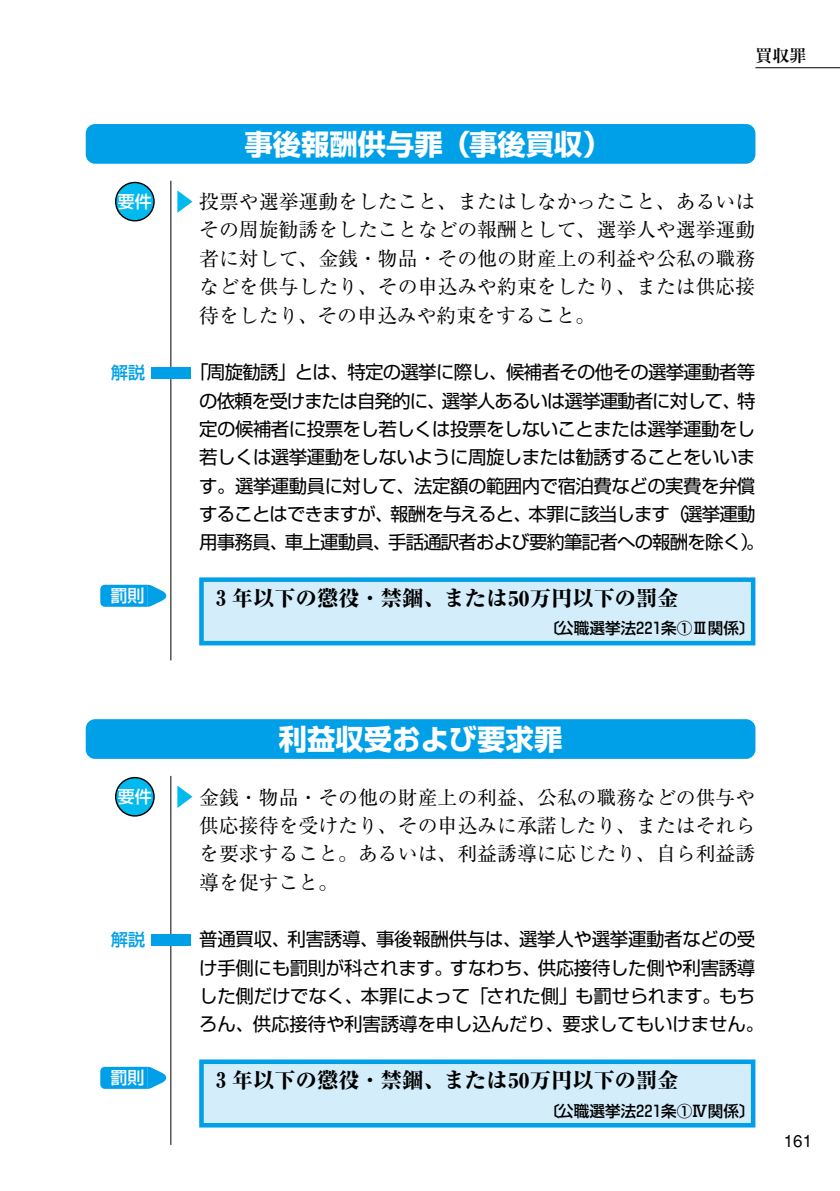
<style>
.page{position:relative;width:840px;height:1191px;background:#fff}
.page>*{position:absolute;margin:0;border:0;box-sizing:border-box;transform-origin:0 0}
.t1{font:700 28.4px "Shin Go";color:#fff}
.t2{font:800 21.2px "Ryumin";color:#000}
.t3{font:19.8px/28.4px "Ryumin";color:#000;text-align:justify}
.t4{font:18.4px/28.4px "Shin Go";letter-spacing:-.03em;color:#000;text-align:center}
.t5{font:500 17px "Shin Go";color:#fff}
.t6{font:500 17px "Shin Go";color:#00a0e9}
.t7{font:500 17px "Gothic BBB";color:#000}
.t8{font:700 17px "Ryumin";color:#000}
.t9{font:500 15.6px "Shin Go";color:#000}
</style>
<div class="page">
<div style="left:201px;top:579px;width:551px;height:64px;background:#d3edfb"></div>
<div style="left:199px;top:577px;width:556px;height:68px;border:5px solid #00a0e9"></div>
<div style="left:201px;top:1061px;width:551px;height:64px;background:#d3edfb"></div>
<div style="left:199px;top:1059px;width:556px;height:68px;border:5px solid #00a0e9"></div>
<hr style="left:755px;top:67px;width:84px;height:1px;background:#000">
<hr style="left:170px;top:181px;width:1px;height:479px;background:#000">
<div style="left:86px;top:124px;width:669px;height:40px;background:#00a0e9;border-radius:9px"></div>
<div style="left:86px;top:719px;width:669px;height:40px;background:#00a0e9;border-radius:9px"></div>
<hr style="left:170px;top:776px;width:1px;height:368px;background:#000">
<div style="left:116px;top:182px;width:38px;height:39px;background:#00b9ef;border-radius:50%"></div>
<div style="left:115px;top:182px;width:40px;height:39px;border:1px solid #000;border-radius:50%"></div>
<svg style="left:177px;top:190px;width:15px;height:23px"></svg>
<svg style="left:100px;top:585px;width:67px;height:22px"></svg>
<div style="left:116px;top:777px;width:38px;height:39px;background:#00b9ef;border-radius:50%"></div>
<div style="left:115px;top:777px;width:40px;height:39px;border:1px solid #000;border-radius:50%"></div>
<svg style="left:177px;top:785px;width:15px;height:23px"></svg>
<svg style="left:100px;top:1066px;width:67px;height:22px"></svg>
<div style="left:151px;top:367px;width:40px;height:12px;background:#00a0e9"></div>
<div style="left:151px;top:934px;width:40px;height:11px;background:#00a0e9"></div>
<p class="t5" style="left:118px;top:190px;width:36px">要件</p>
<p class="t6" style="left:111px;top:362px;width:36px">解説</p>
<p class="t5" style="left:110px;top:585px;width:36px">罰則</p>
<p class="t5" style="left:118px;top:785px;width:36px">要件</p>
<p class="t6" style="left:111px;top:928px;width:36px">解説</p>
<p class="t5" style="left:110px;top:1066px;width:36px">罰則</p>
<h1 class="t1" style="left:244px;top:125px;width:368px">事後報酬供与罪（事後買収）</h1>
<p class="t8" style="left:755px;top:45px;width:53px">買収罪</p>
<p class="t3" style="left:199px;top:187px;width:557px">投票や選挙運動をしたこと、またはしなかったこと、あるいはその周旋勧誘をしたことなどの報酬として、選挙人や選挙運動者に対して、金銭・物品・その他の財産上の利益や公私の職務などを供与したり、その申込みや約束をしたり、または供応接待をしたり、その申込みや約束をすること。</p>
<p class="t4" style="left:190px;top:357px;width:576px">「周旋勧誘」とは、特定の選挙に際し、候補者その他その選挙運動者等の依頼を受けまたは自発的に、選挙人あるいは選挙運動者に対して、特定の候補者に投票をし若しくは投票をしないことまたは選挙運動をし若しくは選挙運動をしないように周旋しまたは勧誘することをいいます。選挙運動員に対して、法定額の範囲内で宿泊費などの実費を弁償することはできますが、報酬を与えると、本罪に該当します（選挙運動用事務員、車上運動員、手話通訳者および要約筆記者への報酬を除く）。</p>
<p class="t2" style="left:210px;top:585px;width:469px">３年以下の懲役・禁錮、または50万円以下の罰金</p>
<p class="t9" style="left:543px;top:618px;width:212px">〔公職選挙法２２１条①Ⅲ関係〕</p>
<h1 class="t1" style="left:278px;top:720px;width:285px">利益収受および要求罪</h1>
<p class="t3" style="left:199px;top:782px;width:557px">金銭・物品・その他の財産上の利益、公私の職務などの供与や供応接待を受けたり、その申込みに承諾したり、またはそれらを要求すること。あるいは、利益誘導に応じたり、自ら利益誘導を促すこと。</p>
<p class="t4" style="left:199px;top:924px;width:566px;text-align:left">普通買収、利害誘導、事後報酬供与は、選挙人や選挙運動者などの受け手側にも罰則が科されます。すなわち、供応接待した側や利害誘導した側だけでなく、本罪によって「された側」も罰せられます。もちろん、供応接待や利害誘導を申し込んだり、要求してもいけません。</p>
<p class="t2" style="left:210px;top:1066px;width:469px">３年以下の懲役・禁錮、または50万円以下の罰金</p>
<p class="t9" style="left:543px;top:1100px;width:212px">〔公職選挙法２２１条①Ⅳ関係〕</p>
<p class="t7" style="left:783px;top:1131px;width:30px">161</p>
</div>
